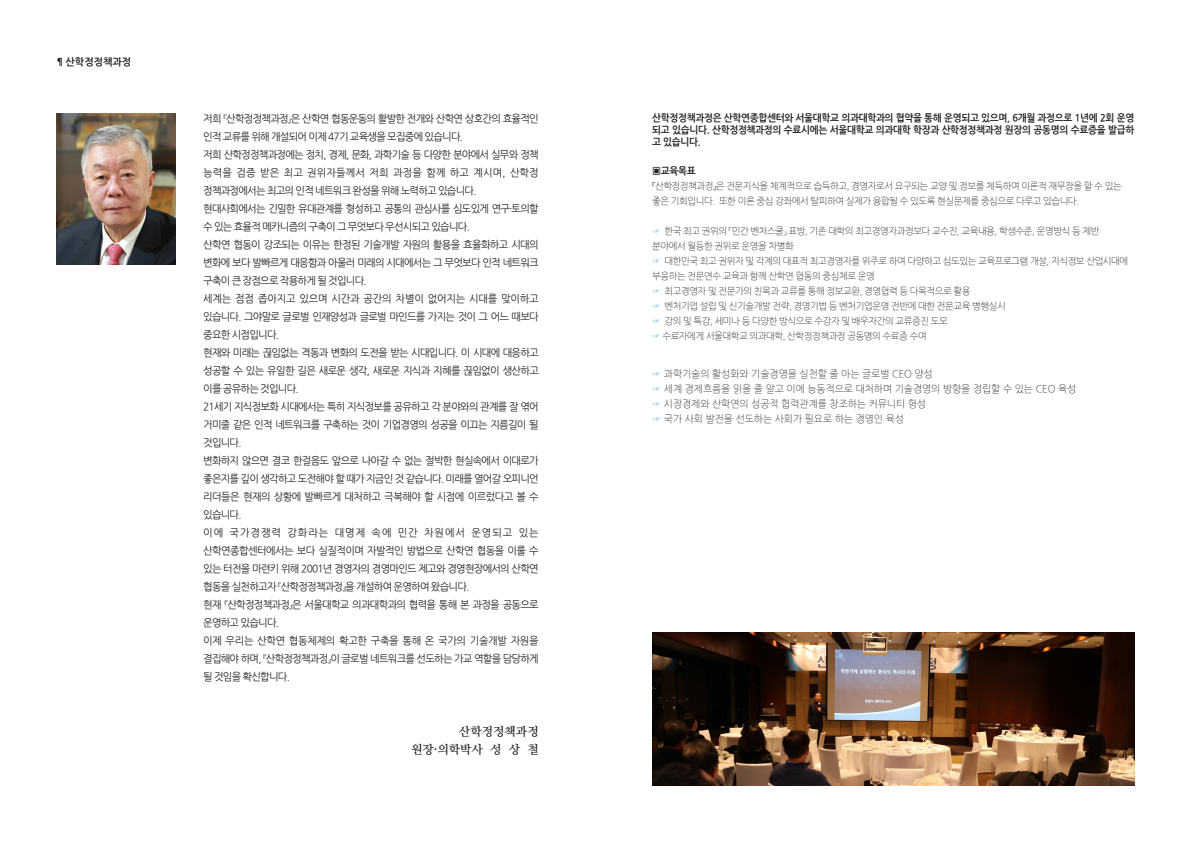
<style>
.page{position:relative;width:1191px;height:842px;background:#fff}
.page>*{position:absolute;margin:0;border:0;box-sizing:border-box;transform-origin:0 0}
.정규{font:12px "Nanum Myeongjo OTF Bold";color:#231f20}
.정규-2{font:10.5px/18px "Nanum Gothic OTF";letter-spacing:-.075em;color:#231f20;text-align:justify}
.정규-3{font:10px "Nanum Gothic OTF Light";letter-spacing:-.01em;color:#231f20}
.t1{font:10px/12px "Nanum Gothic OTF Bold";letter-spacing:-.03em;color:#231f20;text-align:justify;scale:.95 1}
.t2{font:10px "Nanum Gothic OTF Bold";color:#231f20}
.정규-4{font:9.5px/15px "Nanum Gothic OTF Light";letter-spacing:-.05em;color:#231f20}
.s1{color:#258ece}
</style>
<div class="page">
<img style="left:57px;top:113px;width:118px;height:151px">
<img style="left:652px;top:633px;width:482px;height:152px">
<p class="t2" style="left:57px;top:57px;width:76px">¶ 산학정정책과정</p>
<p class="정규-2" style="left:203px;top:110px;width:337px">저희 『산학정정책과정』은 산학연 협동운동의 활발한 전개와 산학연 상호간의 효율적인 인적 교류를 위해 개설되어 이제 47기 교육생을 모집중에 있습니다.</p>
<p class="정규-2" style="left:203px;top:146px;width:337px">저희 산학정정책과정에는 정치, 경제, 문화, 과학기술 등 다양한 분야에서 실무와 정책 능력을 검증 받은 최고 권위자들께서 저희 과정을 함께 하고 계시며, 산학정 정책과정에서는 최고의 인적 네트워크 완성을 위해 노력하고 있습니다.</p>
<p class="정규-2" style="left:203px;top:200px;width:337px">현대사회에서는 긴밀한 유대관계를 형성하고 공통의 관심사를 심도있게 연구·토의할 수 있는 효율적 메카니즘의 구축이 그 무엇보다 우선시되고 있습니다.</p>
<p class="정규-2" style="left:203px;top:236px;width:337px">산학연 협동이 강조되는 이유는 한정된 기술개발 자원의 활용을 효율화하고 시대의 변화에 보다 발빠르게 대응함과 아울러 미래의 시대에서는 그 무엇보다 인적 네트워크 구축이 큰 장점으로 작용하게 될 것입니다.</p>
<p class="정규-2" style="left:203px;top:290px;width:337px">세계는 점점 좁아지고 있으며 시간과 공간의 차별이 없어지는 시대를 맞이하고 있습니다. 그야말로 글로벌 인재양성과 글로벌 마인드를 가지는 것이 그 어느 때보다 중요한 시점입니다.</p>
<p class="정규-2" style="left:203px;top:344px;width:337px">현재와 미래는 끊임없는 격동과 변화의 도전을 받는 시대입니다. 이 시대에 대응하고 성공할 수 있는 유일한 길은 새로운 생각, 새로운 지식과 지혜를 끊임없이 생산하고 이를 공유하는 것입니다.</p>
<p class="정규-2" style="left:203px;top:398px;width:337px">21세기 지식정보화 시대에서는 특히 지식정보를 공유하고 각 분야와의 관계를 잘 엮어 거미줄 같은 인적 네트워크를 구축하는 것이 기업경영의 성공을 이끄는 지름길이 될 것입니다.</p>
<p class="정규-2" style="left:203px;top:452px;width:337px">변화하지 않으면 결코 한걸음도 앞으로 나아갈 수 없는 절박한 현실속에서 이대로가 좋은지를 깊이 생각하고 도전해야 할 때가 지금인 것 같습니다. 미래를 열어갈 오피니언 리더들은 현재의 상황에 발빠르게 대처하고 극복해야 할 시점에 이르렀다고 볼 수 있습니다.</p>
<p class="정규-2" style="left:203px;top:524px;width:337px">이에 국가경쟁력 강화라는 대명제 속에 민간 차원에서 운영되고 있는 산학연종합센터에서는 보다 실질적이며 자발적인 방법으로 산학연 협동을 이룰 수 있는 터전을 마련키 위해 2001년 경영자의 경영마인드 제고와 경영현장에서의 산학연 협동을 실천하고자 『산학정정책과정』을 개설하여 운영하여 왔습니다.</p>
<p class="정규-2" style="left:203px;top:596px;width:337px">현재 『산학정정책과정』은 서울대학교 의과대학과의 협력을 통해 본 과정을 공동으로 운영하고 있습니다.</p>
<p class="정규-2" style="left:203px;top:632px;width:337px">이제 우리는 산학연 협동체제의 확고한 구축을 통해 온 국가의 기술개발 자원을 결집해야 하며, 『산학정정책과정』이 글로벌 네트워크를 선도하는 가교 역할을 담당하게 될 것임을 확신합니다.</p>
<p class="정규" style="left:459px;top:724px;width:81px">산학정정책과정</p>
<p class="정규" style="left:411px;top:742px;width:129px">원장·의학박사 성 상 철</p>
<p class="t1" style="left:652px;top:112px;width:509px">산학정정책과정은 산학연종합센터와 서울대학교 의과대학과의 협약을 통해 운영되고 있으며, 6개월 과정으로 1년에 2회 운영 되고 있습니다. 산학정정책과정의 수료시에는 서울대학교 의과대학 학장과 산학정정책과정 원장의 공동명의 수료증을 발급하 고 있습니다.</p>
<p class="t1" style="left:652px;top:165px;width:47px">▣교육목표</p>
<p class="정규-4" style="left:652px;top:179px;width:471px">『산학정정책과정』은 전문지식을 체계적으로 습득하고, 경영자로서 요구되는 교양 및 정보를 체득하여 이론적 재무장을 할 수 있는 좋은 기회입니다. 또한 이론 중심 강좌에서 탈피하여 실제가 융합될 수 있도록 현실문제를 중심으로 다루고 있습니다.</p>
<p class="정규-4" style="left:652px;top:224px;width:449px"><span class="s1">☞</span> 한국 최고 권위의 「민간 벤처스쿨」 표방, 기존 대학의 최고경영자과정보다 교수진, 교육내용, 학생수준, 운영방식 등 제반 분야에서 월등한 권위로 운영을 차별화</p>
<p class="정규-4" style="left:652px;top:254px;width:477px"><span class="s1">☞</span> 대한민국 최고 권위자 및 각계의 대표적 최고경영자를 위주로 하여 다양하고 심도있는 교육프로그램 개설, 지식정보 산업시대에 부응하는 전문연수 교육과 함께 산학연 협동의 중심체로 운영</p>
<p class="정규-4" style="left:652px;top:284px;width:320px"><span class="s1">☞</span> 최고경영자 및 전문가의 친목과 교류를 통해 정보교환, 경영협력 등 다목적으로 활용</p>
<p class="정규-4" style="left:652px;top:299px;width:355px"><span class="s1">☞</span> 벤처기업 설립 및 신기술개발 전략, 경영기법 등 벤처기업운영 전반에 대한 전문교육 병행실시</p>
<p class="정규-4" style="left:652px;top:314px;width:297px"><span class="s1">☞</span> 강의 및 특강, 세미나 등 다양한 방식으로 수강자 및 배우자간의 교류증진 도모</p>
<p class="정규-4" style="left:652px;top:329px;width:276px"><span class="s1">☞</span> 수료자에게 서울대학교 의과대학, 산학정정책과정 공동명의 수료증 수여</p>
<p class="정규-3" style="left:652px;top:369px;width:282px"><span class="s1">☞</span> 과학기술의 활성화와 기술경영을 실천할 줄 아는 글로벌 CEO 양성</p>
<p class="정규-3" style="left:652px;top:384px;width:425px"><span class="s1">☞</span> 세계 경제흐름을 읽을 줄 알고 이에 능동적으로 대처하며 기술경영의 방향을 정립할 수 있는 CEO 육성</p>
<p class="정규-3" style="left:652px;top:399px;width:275px"><span class="s1">☞</span> 시장경제와 산학연의 성공적 협력관계를 창조하는 커뮤니티 형성</p>
<p class="정규-3" style="left:652px;top:414px;width:253px"><span class="s1">☞</span> 국가 사회 발전을 선도하는 사회가 필요로 하는 경영인 육성</p>
</div>
